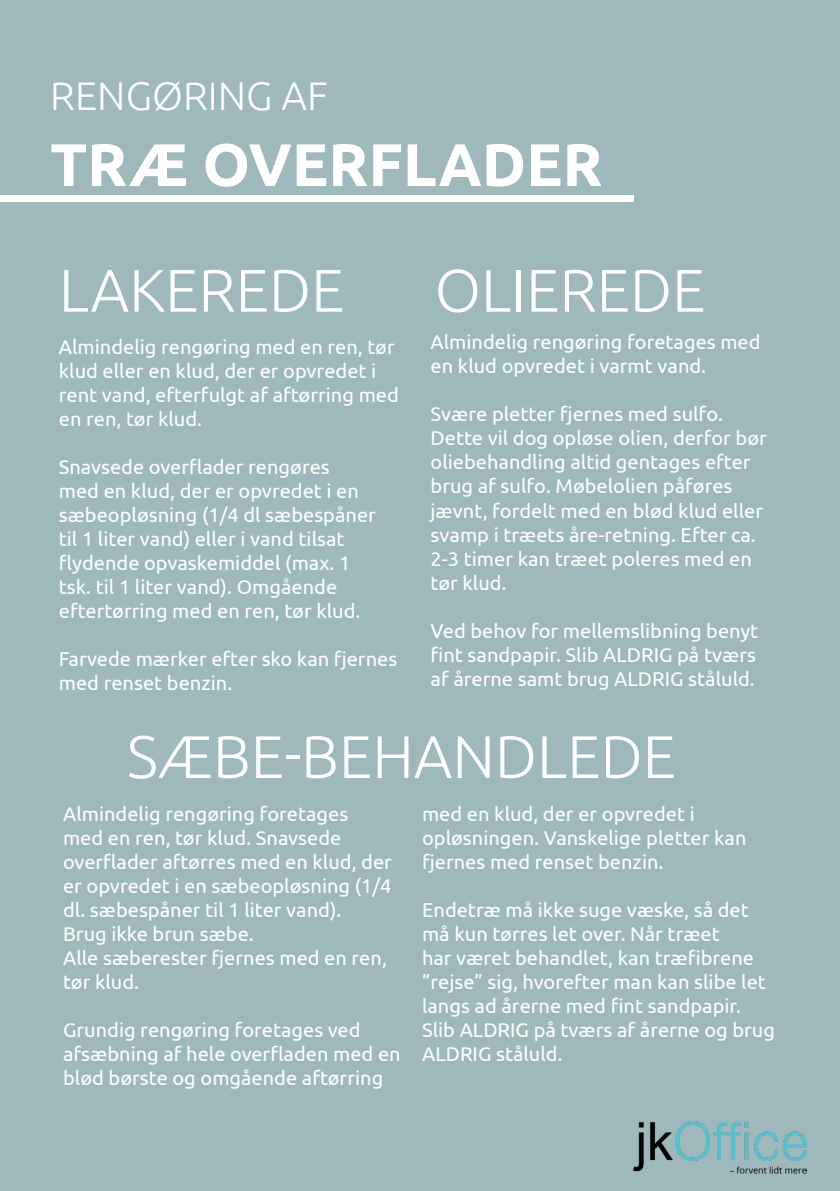
<style>
.page{position:relative;width:840px;height:1191px;background:#fff}
.page>*{position:absolute;margin:0;border:0;box-sizing:border-box;transform-origin:0 0}
.t1{font:300 60px "Ubuntu";color:#fff}
.t2{font:700 60px "Ubuntu";color:#fff}
.t3{font:300 40px "Ubuntu";color:#fff}
.t4{font:20px/24px "Ubuntu";color:#fff}
</style>
<div class="page">
<div style="left:0;top:0;width:839px;height:1191px;background:#9eb8bc"></div>
<img style="left:633px;top:1121px;width:172px;height:53px">
<div style="left:0;top:196px;width:633px;height:6px;background:#fff"></div>
<h2 class="t3" style="left:50px;top:72px;width:279px">RENGØRING AF</h2>
<h1 class="t2" style="left:50px;top:130px;width:553px">TRÆ OVERFLADER</h1>
<h1 class="t1" style="left:59px;top:256px;width:287px">LAKEREDE</h1>
<h1 class="t1" style="left:434px;top:256px;width:272px">OLIEREDE</h1>
<p class="t4" style="left:59px;top:334px;width:341px">Almindelig rengøring med en ren, tør klud eller en klud, der er opvredet i rent vand, efterfulgt af aftørring med en ren, tør klud.</p>
<p class="t4" style="left:59px;top:454px;width:318px">Snavsede overflader rengøres<br>med en klud, der er opvredet i en sæbeopløsning (1/4 dl sæbespåner til 1 liter vand) eller i vand tilsat flydende opvaskemiddel (max. 1 tsk. til 1 liter vand). Omgående eftertørring med en ren, tør klud.</p>
<p class="t4" style="left:59px;top:646px;width:340px">Farvede mærker efter sko kan fjernes med renset benzin.</p>
<p class="t4" style="left:430px;top:330px;width:331px">Almindelig rengøring foretages med en klud opvredet i varmt vand.</p>
<p class="t4" style="left:430px;top:402px;width:337px">Svære pletter fjernes med sulfo.<br>Dette vil dog opløse olien, derfor bør oliebehandling altid gentages efter brug af sulfo. Møbelolien påføres jævnt, fordelt med en blød klud eller svamp i træets åre-retning. Efter ca.<br>2-3 timer kan træet poleres med en tør klud.</p>
<p class="t4" style="left:430px;top:618px;width:329px;text-align:justify">Ved behov for mellemslibning benyt fint sandpapir. Slib ALDRIG på tværs af årerne samt brug ALDRIG ståluld.</p>
<h1 class="t1" style="left:127px;top:722px;width:550px">SÆBE-BEHANDLEDE</h1>
<p class="t4" style="left:63px;top:801px;width:330px">Almindelig rengøring foretages med en ren, tør klud. Snavsede overflader aftørres med en klud, der er opvredet i en sæbeopløsning (1/4 dl. sæbespåner til 1 liter vand).<br>Brug ikke brun sæbe.<br>Alle sæberester fjernes med en ren, tør klud.</p>
<p class="t4" style="left:63px;top:1017px;width:339px">Grundig rengøring foretages ved afsæbning af hele overfladen med en blød børste og omgående aftørring</p>
<p class="t4" style="left:422px;top:801px;width:326px">med en klud, der er opvredet i opløsningen. Vanskelige pletter kan fjernes med renset benzin.</p>
<p class="t4" style="left:422px;top:897px;width:354px">Endetræ må ikke suge væske, så det må kun tørres let over. Når træet<br>har været behandlet, kan træfibrene ”rejse” sig, hvorefter man kan slibe let langs ad årerne med fint sandpapir.<br>Slib ALDRIG på tværs af årerne og brug<br>ALDRIG ståluld.</p>
</div>
